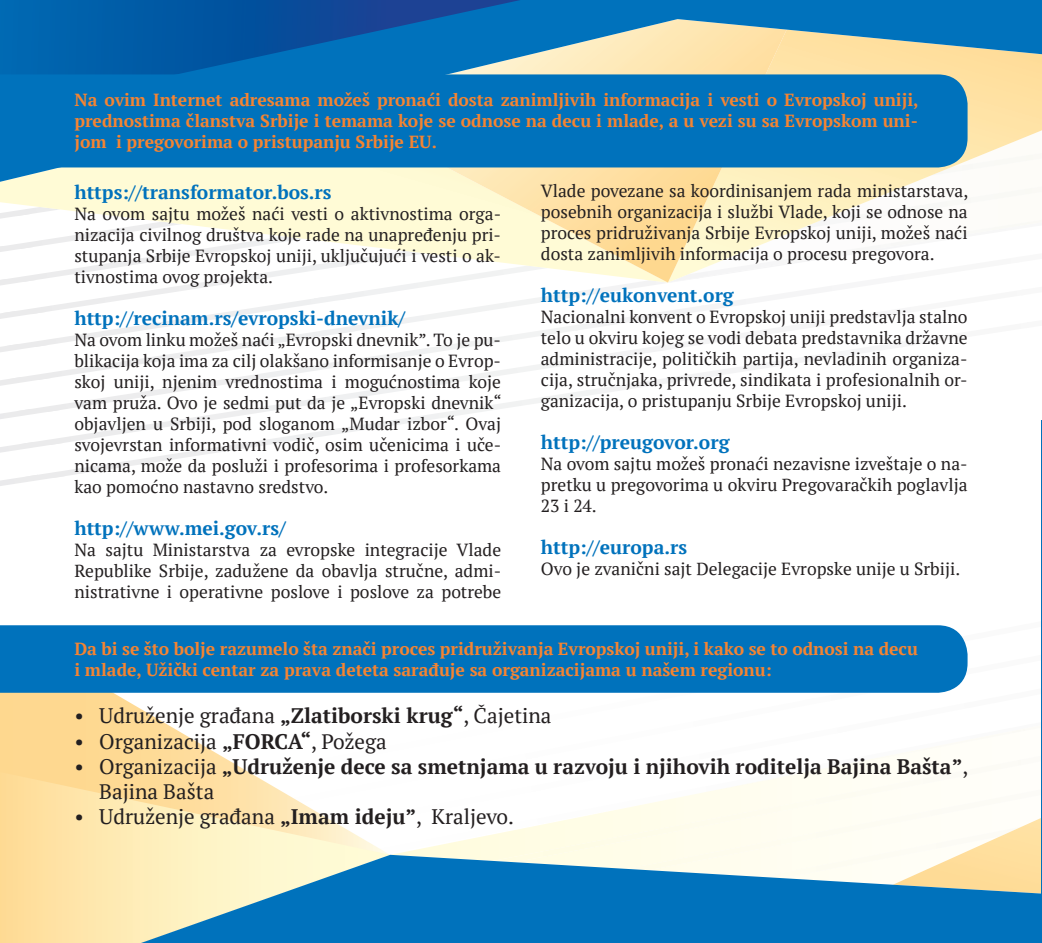
<style>
.page{position:relative;width:1042px;height:943px;background:#fff}
.page>*{position:absolute;margin:0;border:0;box-sizing:border-box;transform-origin:0 0}
.t1{font:21px "PT Serif";color:#231f20}
.t2{font:700 21px/25.2px "PT Serif";color:#231f20}
.t3{font:700 19.25px "PT Serif";color:#0072bc}
.t4{font:17.5px/21px "PT Serif";color:#231f20;text-align:justify}
.t5{font:700 17.5px/21px "PT Serif";color:#f58432}
.s1{font-weight:700}
.s2{font-weight:400}
</style>
<div class="page">
<img style="left:493px;top:692px;width:310px;height:1px">
<img style="left:810px;top:692px;width:134px;height:1px">
<img style="left:626px;top:789px;width:415px;height:65px">
<div style="left:760px;top:826px;width:133px;height:28px;background:#fffef2"></div>
<svg style="left:893px;top:817px;width:148px;height:37px"></svg>
<svg style="left:0;top:692px;width:390px;height:80px"></svg>
<svg style="left:0;top:772px;width:388px;height:171px;background:#fee8b6"></svg>
<svg style="left:141px;top:854px;width:900px;height:89px;background:#4e9ac1"></svg>
<img style="left:0;top:444px;width:64px;height:8px">
<img style="left:0;top:411px;width:60px;height:8px">
<img style="left:356px;top:325px;width:222px;height:40px">
<img style="left:0;top:379px;width:52px;height:7px">
<img style="left:353px;top:292px;width:220px;height:41px">
<img style="left:349px;top:282px;width:199px;height:18px">
<img style="left:0;top:313px;width:45px;height:6px">
<svg style="left:0;top:182px;width:1032px;height:100px"></svg>
<svg style="left:325px;top:182px;width:461px;height:100px"></svg>
<svg style="left:0;top:0;width:1042px;height:182px;background:#aac2b9"></svg>
<img style="left:0;top:0;width:520px;height:74px">
<img style="left:1041px;top:420px;width:1px;height:523px">
<div style="left:0;top:625px;width:967px;height:67px;background:#0072bc"></div>
<div style="left:0;top:74px;width:967px;height:93px;background:#0072bc"></div>
<p class="t5" style="left:74px;top:89px;width:845px;text-align:justify">Na ovim Internet adresama možeš pronaći dosta zanimljivih informacija i vesti o Evropskoj uniji, prednostima članstva Srbije i temama koje se odnose na decu i mlade, a u vezi su sa Evropskom uni&shy;jom i pregovorima o pristupanju Srbije EU.</p>
<p class="t3" style="left:74px;top:179px;width:259px">https://transformator.bos.rs</p>
<p class="t4" style="left:74px;top:203px;width:428px">Na ovom sajtu možeš naći vesti o aktivnostima orga&shy;nizacija civilnog društva koje rade na unapređenju pri&shy;stupanja Srbije Evropskoj uniji, uključujući i vesti o ak&shy;tivnostima ovog projekta.</p>
<p class="t3" style="left:74px;top:305px;width:332px">http://recinam.rs/evropski-dnevnik/</p>
<p class="t4" style="left:74px;top:329px;width:429px">Na ovom linku možeš naći „Evropski dnevnik”. To je pu&shy;blikacija koja ima za cilj olakšano informisanje o Evrop&shy;skoj uniji, njenim vrednostima i mogućnostima koje vam pruža. Ovo je sedmi put da je „Evropski dnevnik“ objavljen u Srbiji, pod sloganom „Mudar izbor“. Ovaj svojevrstan informativni vodič, osim učenicima i uče&shy;nicama, može da posluži i profesorima i profesorkama kao pomoćno nastavno sredstvo.</p>
<p class="t3" style="left:74px;top:515px;width:213px">http://www.mei.gov.rs/</p>
<p class="t4" style="left:74px;top:539px;width:428px">Na sajtu Ministarstva za evropske integracije Vlade Republike Srbije, zadužene da obavlja stručne, admi&shy;nistrativne i operativne poslove i poslove za potrebe</p>
<p class="t4" style="left:541px;top:180px;width:429px">Vlade povezane sa koordinisanjem rada ministarstava, posebnih organizacija i službi Vlade, koji se odnose na proces pridruživanja Srbije Evropskoj uniji, možeš naći dosta zanimljivih informacija o procesu pregovora.</p>
<p class="t3" style="left:541px;top:282px;width:194px">http://eukonvent.org</p>
<p class="t4" style="left:541px;top:306px;width:428px">Nacionalni konvent o Evropskoj uniji prеdstаvlја stаlnо tеlo u оkviru kојеg sе vоdi dеbаtа prеdstаvnikа držаvnе аdministrаciје, pоlitičkih pаrtiја, nеvlаdinih оrgаnizа&shy;ciја, stručnjаkа, privrеdе, sindikаtа i prоfеsiоnаlnih оr&shy;gаnizаciја, о pristupаnju Srbiје Еvropskoj uniji.</p>
<p class="t3" style="left:541px;top:429px;width:190px">http://preugovor.org</p>
<p class="t4" style="left:541px;top:453px;width:428px">Na ovom sajtu možeš pronaći nezavisne izveštaje o na&shy;pretku u pregovorima u okviru Pregovaračkih poglavlja 23 i 24.</p>
<p class="t3" style="left:541px;top:534px;width:148px">http://europa.rs</p>
<p class="t4" style="left:541px;top:558px;width:421px">Ovo je zvanični sajt Delegacije Evropske unije u Srbiji.</p>
<p class="t5" style="left:74px;top:638px;width:845px">Da bi se što bolje razumelo šta znači proces pridruživanja Evropskoj uniji, i kako se to odnosi na decu i mlade, Užički centar za prava deteta sarađuje sa organizacijama u našem regionu:</p>
<p class="t1" style="left:74px;top:702px;width:479px">• Udruženje građana <span class="s1">„Zlatiborski krug“</span>, Čajetina</p>
<p class="t1" style="left:74px;top:727px;width:314px">• Organizacija <span class="s1">„FORCA“</span>, Požega</p>
<p class="t2" style="left:99px;top:753px;width:870px;text-indent:-25px"><span class="s2">• Organizacija</span> „Udruženje dece sa smetnjama u razvoju i njihovih roditelja Bajina Bašta”<span class="s2">,<br>Bajina Bašta</span></p>
<p class="t1" style="left:74px;top:803px;width:441px">• Udruženje građana <span class="s1">„Imam ideju”</span>, Kraljevo.</p>
</div>
